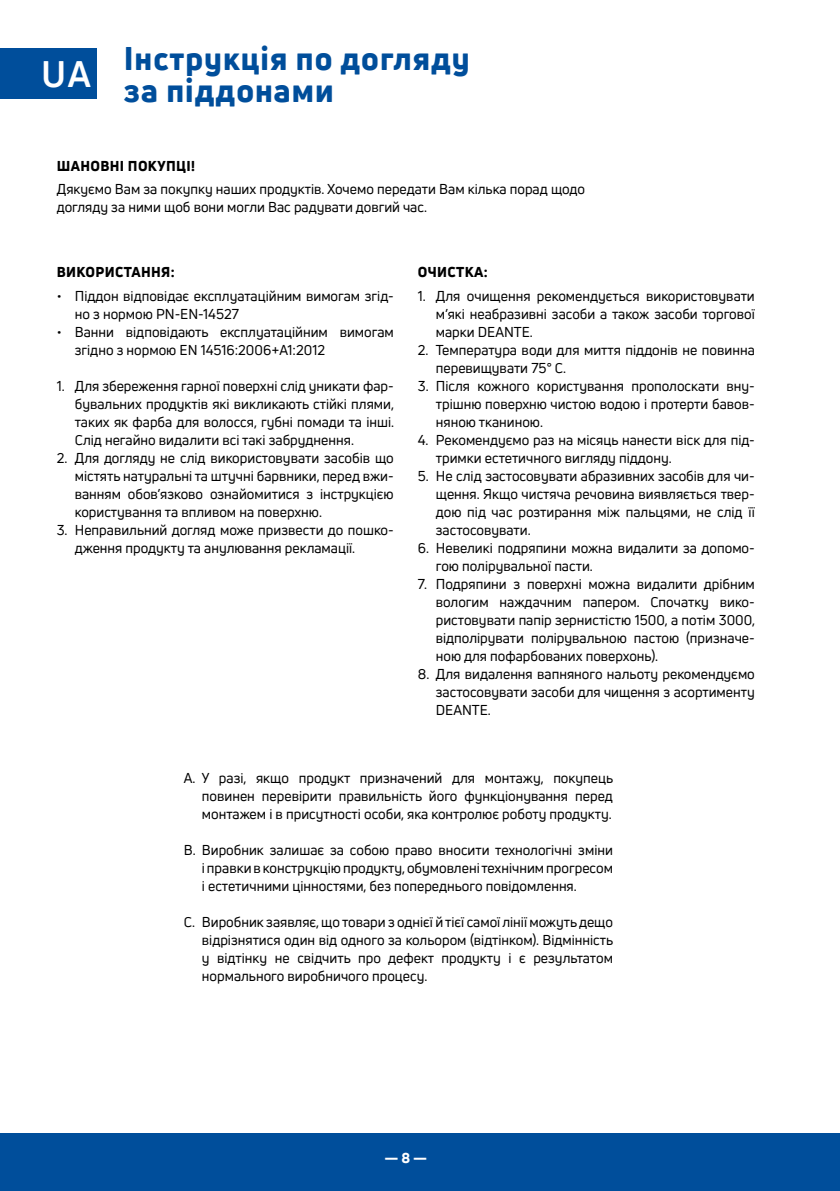
<style>
.page{position:relative;width:840px;height:1191px;background:#fff}
.page>*{position:absolute;margin:0;border:0;box-sizing:border-box;transform-origin:0 0}
.TYTUL{font:700 36px "Uni Neue";color:#fff}
.TYTUL-2{font:800 32px/32px "Uni Neue";letter-spacing:.03em;color:#004e9b}
.TEXT{font:14px/18px "Uni Neue";color:#000;text-align:justify}
.PODTYTUL{font:800 14px "Uni Neue";letter-spacing:.025em;color:#000}
.TEXT-2{font:800 14px "Uni Neue";color:#fff}
</style>
<div class="page">
<div style="left:0;top:1133px;width:839px;height:58px;background:#004e9b"></div>
<div style="left:0;top:48px;width:96px;height:51px;background:#004e9b"></div>
<p class="TYTUL" style="left:41px;top:52px;width:51px">UA</p>
<p class="TYTUL-2" style="left:124px;top:42px;width:347px">Інструкція по догляду за піддонами</p>
<p class="PODTYTUL" style="left:57px;top:156px;width:140px">ШАНОВНІ ПОКУПЦІ!</p>
<p class="TEXT" style="left:57px;top:180px;width:529px">Дякуємо Вам за покупку наших продуктів. Хочемо передати Вам кілька порад щодо догляду за ними щоб вони могли Вас радувати довгий час.</p>
<p class="PODTYTUL" style="left:57px;top:262px;width:119px">ВИКОРИСТАННЯ:</p>
<p class="TEXT" style="left:75px;top:286px;width:320px;text-indent:-18px">• Піддон відповідає експлуатаційним вимогам згід&shy;но з нормою PN-EN-14527</p>
<p class="TEXT" style="left:75px;top:322px;width:320px;text-indent:-18px">• Ванни відповідають експлуатаційним вимогам згідно з нормою EN 14516:2006+A1:2012</p>
<p class="TEXT" style="left:75px;top:376px;width:321px;text-indent:-18px">1. Для збереження гарної поверхні слід уникати фар&shy;бувальних продуктів які викликають стійкі плями, таких як фарба для волосся, губні помади та інші.<br>Слід негайно видалити всі такі забруднення.</p>
<p class="TEXT" style="left:75px;top:448px;width:320px;text-indent:-18px">2. Для догляду не слід використовувати засобів що містять натуральні та штучні барвники, перед вжи&shy;ванням обов’язково ознайомитися з інструкцією користування та впливом на поверхню.</p>
<p class="TEXT" style="left:75px;top:520px;width:320px;text-indent:-18px">3. Неправильний догляд може призвести до пошко&shy;дження продукту та анулювання рекламації.</p>
<p class="PODTYTUL" style="left:417px;top:262px;width:71px">ОЧИСТКА:</p>
<p class="TEXT" style="left:435px;top:286px;width:320px;text-indent:-18px">1. Для очищення рекомендується використовувати м’які неабразивні засоби а також засоби торгової марки DEANTE.</p>
<p class="TEXT" style="left:435px;top:340px;width:320px;text-indent:-18px">2. Температура води для миття піддонів не повинна перевищувати 75° C.</p>
<p class="TEXT" style="left:435px;top:376px;width:320px;text-indent:-18px">3. Після кожного користування прополоскати вну&shy;трішню поверхню чистою водою і протерти бавов&shy;няною тканиною.</p>
<p class="TEXT" style="left:435px;top:430px;width:320px;text-indent:-18px">4. Рекомендуємо раз на місяць нанести віск для під&shy;тримки естетичного вигляду піддону.</p>
<p class="TEXT" style="left:435px;top:466px;width:320px;text-indent:-18px">5. Не слід застосовувати абразивних засобів для чи&shy;щення. Якщо чистяча речовина виявляється твер&shy;дою під час розтирання між пальцями, не слід її застосовувати.</p>
<p class="TEXT" style="left:435px;top:538px;width:320px;text-indent:-18px">6. Невеликі подряпини можна видалити за допомо&shy;гою полірувальної пасти.</p>
<p class="TEXT" style="left:435px;top:574px;width:320px;text-indent:-18px">7. Подряпини з поверхні можна видалити дрібним вологим наждачним папером. Спочатку вико&shy;ристовувати папір зернистістю 1500, а потім 3000, відполірувати полірувальною пастою (призначе&shy;ною для пофарбованих поверхонь).</p>
<p class="TEXT" style="left:435px;top:664px;width:320px;text-indent:-18px">8. Для видалення вапняного нальоту рекомендуємо застосовувати засоби для чищення з асортименту DEANTE.</p>
<p class="TEXT" style="left:202px;top:769px;width:412px;text-indent:-18px">A. У разі, якщо продукт призначений для монтажу, покупець повинен перевірити правильність його функціонування перед монтажем і в присутності особи, яка контролює роботу продукту.</p>
<p class="TEXT" style="left:202px;top:841px;width:412px;text-indent:-18px">B. Виробник залишає за собою право вносити технологічні зміни і правки в конструкціюпродукту,обумовлені технічнимпрогресом і естетичними цінностями, без попереднього повідомлення.</p>
<p class="TEXT" style="left:202px;top:913px;width:412px;text-indent:-18px">C. Виробник заявляє, що товари з однієї й тієї самої лінії можутьдещо відрізнятися один від одного за кольором (відтінком). Відмінність у відтінку не свідчить про дефект продукту і є результатом нормального виробничого процесу.</p>
<p class="TEXT-2" style="left:384px;top:1148px;width:44px">— 8 —</p>
</div>
